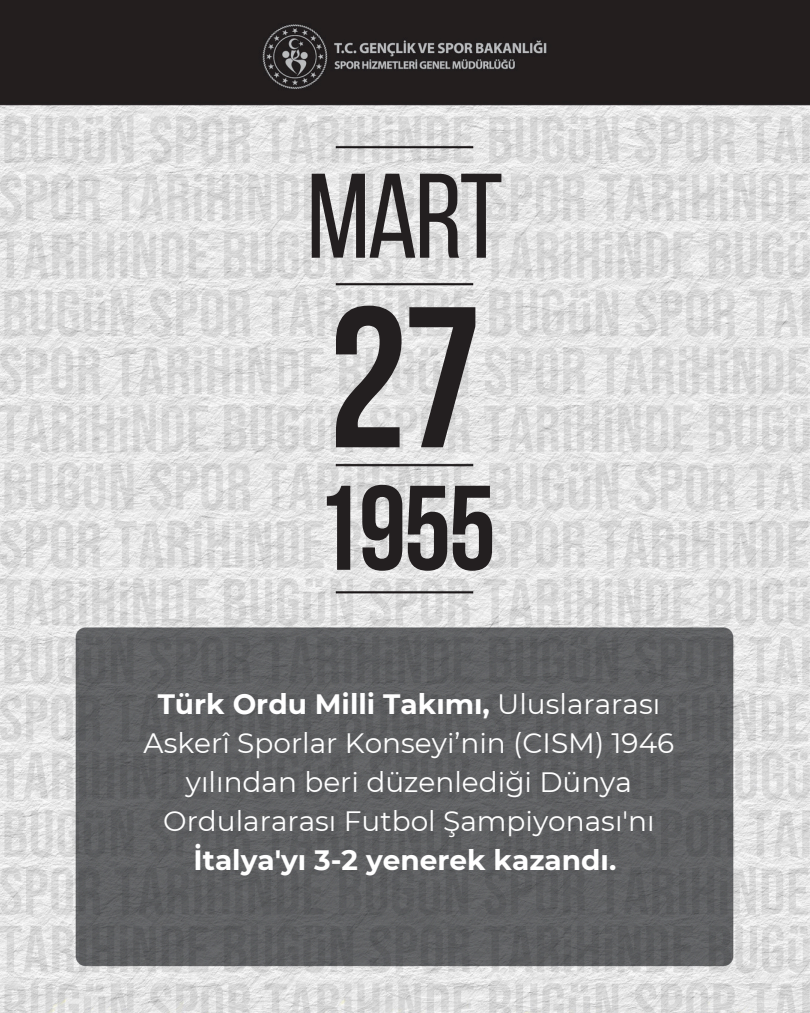
<style>
.page{position:relative;width:810px;height:1013px;background:#fff}
.page>*{position:absolute;margin:0;border:0;box-sizing:border-box;transform-origin:0 0}
.t1{font:200px "Bebas Neue Cyrillic";color:#231f20}
.t2{font:120px "Bebas Neue";color:#231f20}
.t3{font:120px "Bebas Neue Cyrillic";color:#231f20}
.t4{font:28px/39px "Montserrat";color:#fff;text-align:center}
.s1{font-weight:700}
</style>
<div class="page">
<img style="left:0;top:0;width:810px;height:1012px">
<p class="t2" style="left:307px;top:168px;width:197px">Mart</p>
<h1 class="t1" style="left:328px;top:297px;width:155px">27</h1>
<p class="t3" style="left:314px;top:480px;width:184px">1955</p>
<h1 class="t4" style="left:144px;top:684px;width:532px"><span class="s1">Türk Ordu Milli Takımı,</span> Uluslararası Askerî Sporlar Konseyi’ni n (CISM) 1946 yılından beri düzenlediği Dünya Ordulararası Futbol Şampiyonası'nı <span class="s1">İtalya'yı 3-2 yenerek kazandı.</span></h1>
</div>
